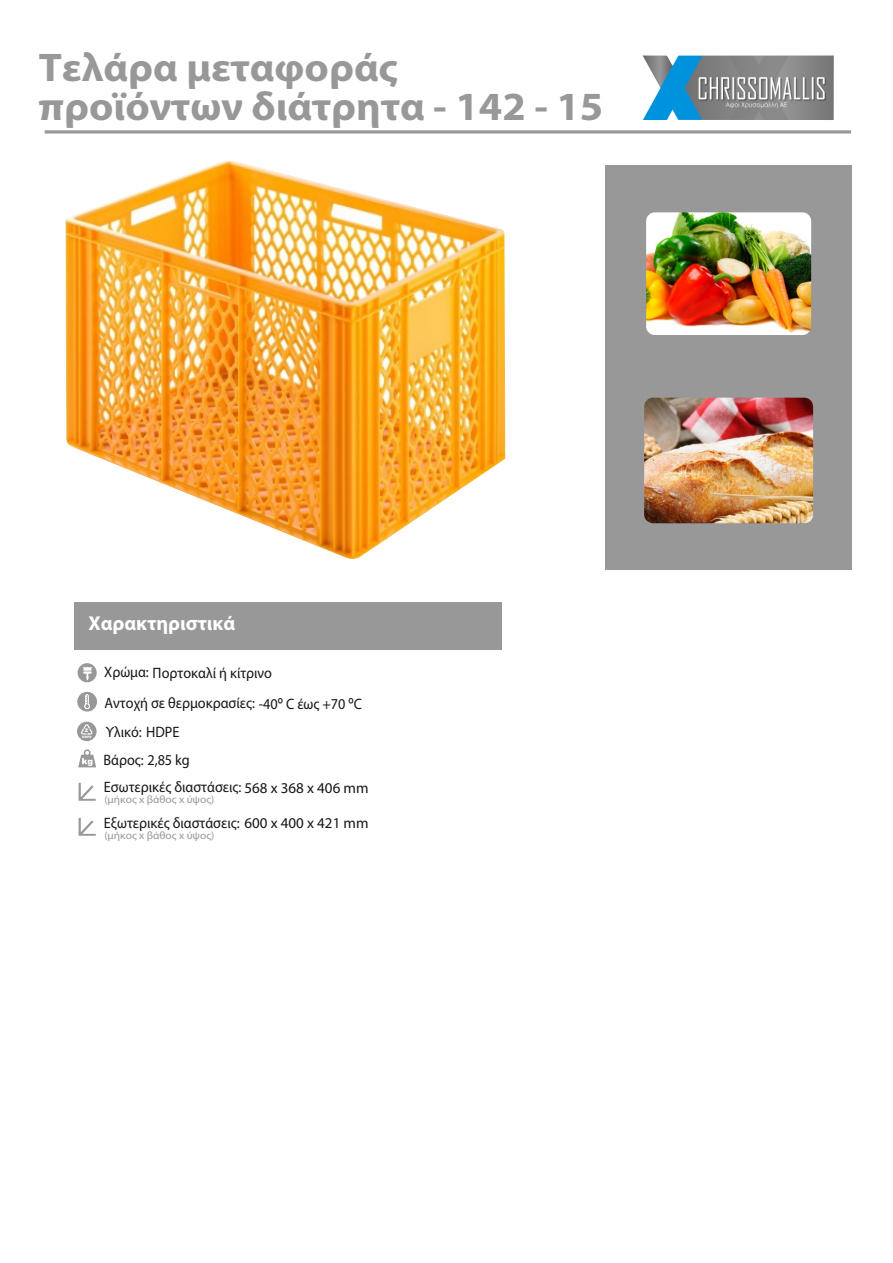
<style>
.page{position:relative;width:893px;height:1263px;background:#fff}
.page>*{position:absolute;margin:0;border:0;box-sizing:border-box;transform-origin:0 0}
.t1{font:700 40.05px/39.8px "Myriad Pro";color:#989899;scale:1.05 1}
.t2{font:700 20.1px "Myriad Pro";color:#fff}
.t3{font:15.15px/30px "Myriad Pro";color:#151616;scale:.94 1}
.t4{font:10.8px "Myriad Pro";color:#989899;scale:1.06 1}
.t5{font:900 4.95px "Arial";color:#fff}
.t6{font:900 3px "Arial";color:#fff}
.s1{font-family:"Arial"}
.s2{font-size:15px}
</style>
<div class="page">
<svg style="left:45px;top:130px;width:806px;height:4px"></svg>
<div style="left:74px;top:602px;width:428px;height:48px;background:#989899"></div>
<img style="left:643px;top:55px;width:191px;height:65px">
<img style="left:65px;top:161px;width:440px;height:398px">
<svg style="left:79px;top:818px;width:17px;height:18px"></svg>
<svg style="left:78px;top:749px;width:18px;height:18px"></svg>
<div style="left:78px;top:663px;width:19px;height:19px;background:#989899;border-radius:50%"></div>
<svg style="left:83px;top:667px;width:9px;height:13px"></svg>
<div style="left:77px;top:692px;width:20px;height:19px;background:#989899;border-radius:50%"></div>
<svg style="left:84px;top:694px;width:6px;height:15px"></svg>
<svg style="left:79px;top:783px;width:17px;height:18px"></svg>
<div style="left:77px;top:722px;width:20px;height:19px;background:#989899;border-radius:50%"></div>
<svg style="left:81px;top:724px;width:12px;height:11px"></svg>
<div style="left:605px;top:165px;width:247px;height:405px;background:#989899"></div>
<img style="left:645px;top:211px;width:168px;height:126px;border-radius:10px">
<div style="left:643px;top:209px;width:171px;height:129px;border:3px solid #989899;border-radius:10px"></div>
<img style="left:643px;top:396px;width:172px;height:129px;border-radius:10px">
<div style="left:641px;top:394px;width:175px;height:132px;border:3px solid #989899;border-radius:10px"></div>
<h1 class="t1" style="left:39px;top:51px;width:539px">Τελάρα μεταφοράς προϊόντων διάτρητα - 142 - 15</h1>
<h2 class="t2" style="left:89px;top:615px;width:148px">Χαρακτηριστικά</h2>
<p class="t3" style="left:104px;top:659px;width:276px">Χρώμα: Πορτοκαλί ή κίτρινο<br>Αντοχή σε θερμοκρασίες: -40<span class="s1">º</span> C έως +70 <span class="s1">º</span>C</p>
<p class="t5" style="left:85px;top:729px;width:5px">2</p>
<p class="t6" style="left:82px;top:736px;width:11px">HDPE</p>
<p class="t3" style="left:106px;top:718px;width:80px">Υλικό: HDPE</p>
<p class="t3" style="left:104px;top:748px;width:283px;line-height:27px">Βάρος: 2,85 kg<br>Εσωτερικές διαστάσεις: <span class="s2">568 x 368 x 406 mm</span></p>
<p class="t4" style="left:104px;top:795px;width:105px">(μήκος x βάθος x ύψος)</p>
<p class="t3" style="left:104px;top:809px;width:283px">Εξωτερικές διαστάσεις: <span class="s2">600 x 400 x 421 mm</span></p>
<p class="t4" style="left:104px;top:830px;width:105px">(μήκος x βάθος x ύψος)</p>
</div>
